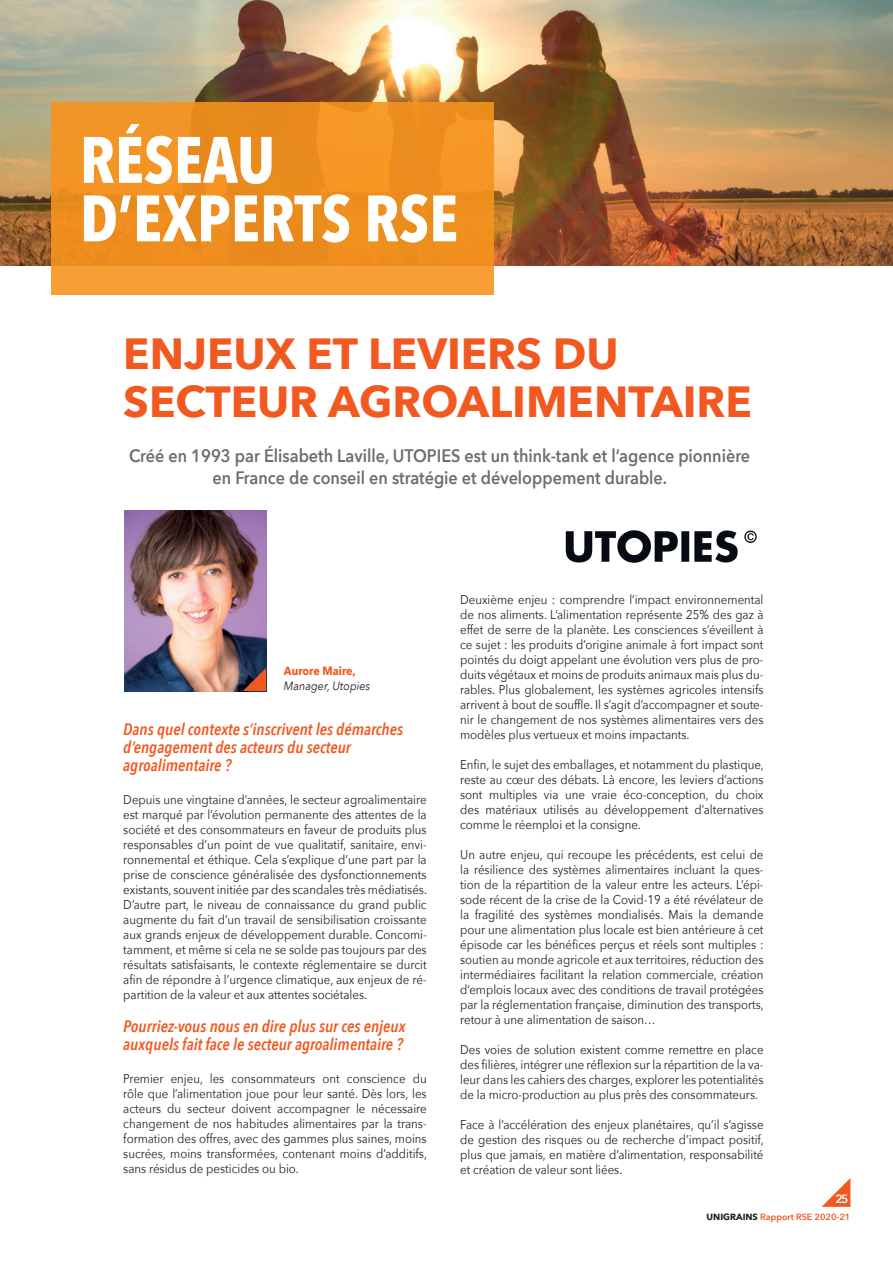
<style>
.page{position:relative;width:893px;height:1263px;background:#fff}
.page>*{position:absolute;margin:0;border:0;box-sizing:border-box;transform-origin:0 0}
.t1{font:700 64.8px/58.5px "Avenir Next Condensed";color:#fff}
.t2{font:700 43.5px/48px "Avenir Next";color:#f15921}
.t3{font:600 18px/21.6px "Avenir Next";color:#6c6d70;text-align:center;scale:.9 1}
.t4{font:italic 600 16.5px/18px "Avenir Next Condensed";color:#f15921}
.t5{font:12.75px/15px "Avenir Next";color:#231f20;text-align:justify;scale:.9 1}
.t6{font:italic 12px "Avenir Next";color:#231f20;scale:.9 1}
.t7{font:700 12px "Avenir Next";color:#f15921;scale:.9 1}
.t8{font:600 12px "Avenir Next";color:#fff}
.t9{font:600 9px "Avenir Next";color:#f15921}
.s1{font-weight:700;color:#231f20}
</style>
<div class="page">
<img style="left:0;top:0;width:893px;height:266px">
<div style="left:51px;top:102px;width:442px;height:192px;background:linear-gradient(to bottom,#ed8e1e,#f29428)"></div>
<img style="left:124px;top:510px;width:142px;height:181px">
<svg style="left:243px;top:668px;width:23px;height:23px"></svg>
<img style="left:565px;top:530px;width:192px;height:33px">
<svg style="left:821px;top:1178px;width:29px;height:29px"></svg>
<h1 class="t1" style="left:80px;top:130px;width:380px">RÉSEAU<br>D’EXPERTS RSE</h1>
<h2 class="t2" style="left:123px;top:329px;width:630px">ENJEUX ET LEVIERS DU<br>SECTEUR AGROALIMENTAIRE</h2>
<h3 class="t3" style="left:129px;top:445px;width:692px">Créé en 1993 par Élisabeth Laville, UTOPIES est un think-tank et l’agence pionnière en France de conseil en stratégie et développement durable.</h3>
<p class="t7" style="left:284px;top:660px;width:82px">Aurore Maire,</p>
<p class="t6" style="left:284px;top:675px;width:98px">Manager, Utopies</p>
<p class="t4" style="left:123px;top:720px;width:281px">Dans quel contexte s’inscrivent les démarches d’engagement des acteurs du secteur agroalimentaire ?</p>
<p class="t5" style="left:123px;top:792px;width:339px">Depuis une vingtaine d’années, le secteur agroalimentaire est marqué par l’évolution permanente des attentes de la société et des consommateurs en faveur de produits plus responsables d’un point de vue qualitatif, sanitaire, envi&shy;ronnemental et éthique. Cela s’explique d’une part par la prise de conscience généralisée des dysfonctionnements existants, souvent initiée par des scandales très médiatisés.<br>D’autre part, le niveau de connaissance du grand public augmente du fait d’un travail de sensibilisation croissante aux grands enjeux de développement durable. Concomi&shy;tamment, et même si cela ne se solde pas toujours par des résultats satisfaisants, le contexte réglementaire se durcit afin de répondre à l’urgence climatique, aux enjeux de ré&shy;partition de la valeur et aux attentes sociétales.</p>
<p class="t4" style="left:123px;top:1017px;width:284px">Pourriez-vous nous en dire plus sur ces enjeux auxquels fait face le secteur agroalimentaire ?</p>
<p class="t5" style="left:123px;top:1071px;width:339px">Premier enjeu, les consommateurs ont conscience du rôle que l’alimentation joue pour leur santé. Dès lors, les acteurs du secteur doivent accompagner le nécessaire changement de nos habitudes alimentaires par la trans&shy;formation des offres, avec des gammes plus saines, moins sucrées, moins transformées, contenant moins d’additifs, sans résidus de pesticides ou bio.</p>
<p class="t5" style="left:460px;top:591px;width:339px">Deuxième enjeu : comprendre l’impact environnemental de nos aliments. L’alimentation représente 25% des gaz à effet de serre de la planète. Les consciences s’éveillent à ce sujet : les produits d’origine animale à fort impact sont pointés du doigt appelant une évolution vers plus de pro&shy;duits végétaux et moins de produits animaux mais plus du&shy;rables. Plus globalement, les systèmes agricoles intensifs arrivent à bout de souffle. Il s’agit d’accompagner et soute&shy;nir le changement de nos systèmes alimentaires vers des modèles plus vertueux et moins impactants.</p>
<p class="t5" style="left:460px;top:756px;width:339px">Enfin, le sujet des emballages, et notamment du plastique, reste au cœur des débats. Là encore, les leviers d’actions sont multiples via une vraie éco-conception, du choix des matériaux utilisés au développement d’alternatives comme le réemploi et la consigne.</p>
<p class="t5" style="left:460px;top:846px;width:339px">Un autre enjeu, qui recoupe les précédents, est celui de la résilience des systèmes alimentaires incluant la ques&shy;tion de la répartition de la valeur entre les acteurs. L’épi&shy;sode récent de la crise de la Covid-19 a été révélateur de la fragilité des systèmes mondialisés. Mais la demande pour une alimentation plus locale est bien antérieure à cet épisode car les bénéfices perçus et réels sont multiples : soutien au monde agricole et aux territoires, réduction des intermédiaires facilitant la relation commerciale, création d’emplois locaux avec des conditions de travail protégées par la réglementation française, diminution des transports, retour à une alimentation de saison…</p>
<p class="t5" style="left:460px;top:1041px;width:339px">Des voies de solution existent comme remettre en place des filières, intégrer une réflexion sur la répartition de la va&shy;leur dans les cahiers des charges, explorer les potentialités de la micro-production au plus près des consommateurs.</p>
<p class="t5" style="left:460px;top:1116px;width:339px">Face à l’accélération des enjeux planétaires, qu’il s’agisse de gestion des risques ou de recherche d’impact positif, plus que jamais, en matière d’alimentation, responsabilité et création de valeur sont liées.</p>
<p class="t8" style="left:835px;top:1188px;width:14px">25</p>
<p class="t9" style="left:707px;top:1209px;width:145px"><span class="s1">UNIGRAINS</span> Rapport RSE 2020-21</p>
</div>
